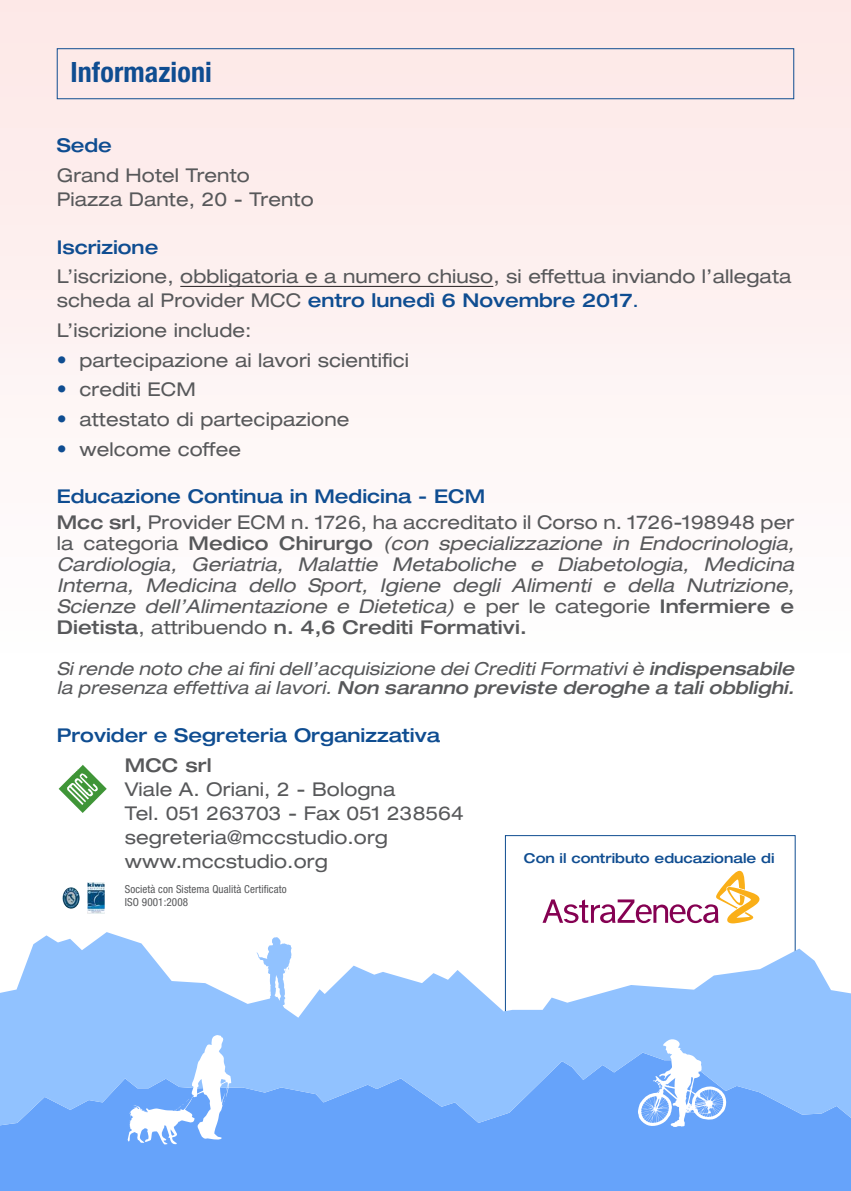
<style>
.page{position:relative;width:851px;height:1191px;background:#fff}
.page>*{position:absolute;margin:0;border:0;box-sizing:border-box;transform-origin:0 0}
.t1{font:700 condensed 28px "Helvetica Neue LT Std";letter-spacing:.005em;color:#0f4d91}
.t2{font:expanded 19px/24px "Helvetica Neue LT Std";letter-spacing:.005em;color:#57585a}
.t3{font:italic expanded 19px/21px "Helvetica Neue LT Std";letter-spacing:.005em;color:#57585a;text-align:justify}
.t4{font:500 expanded 19px "Helvetica Neue LT Std";color:#0f4d91}
.t5{font:500 expanded 19px "Helvetica Neue LT Std";letter-spacing:.005em;color:#57585a}
.t6{font:italic expanded 18px/19.8px "Helvetica Neue LT Std";letter-spacing:.005em;color:#57585a}
.t7{font:500 expanded 13.6px "Helvetica Neue LT Std";color:#0f4d91}
.t8{font:condensed 11.2px "Helvetica Neue LT Std";letter-spacing:.01em;color:#57585a}
.t9{font:condensed 11px "Helvetica Neue LT Std";letter-spacing:.01em;color:#57585a}
.s1{font-weight:500;color:#0f4d91}
.s2{color:#0f4d91}
.s3{font-size:20px;color:#0f4d91}
.s4{font-weight:500}
.s5{font-style:normal}
.s6{font-weight:500;font-style:normal}
</style>
<div class="page">
<div style="left:0;top:0;width:850px;height:1161px;background:linear-gradient(to right,#fef6f6,#fef6f6)"></div>
<div style="left:0;top:1125px;width:850px;height:66px;background:#66a3fa"></div>
<hr style="left:180px;top:286px;width:313px;height:1px;background:#231f20">
<svg style="left:0;top:932px;width:850px;height:193px;fill:#91c2ff"></svg>
<svg style="left:637px;top:1038px;width:89px;height:89px"></svg>
<svg style="left:128px;top:1035px;width:103px;height:109px"></svg>
<svg style="left:542px;top:870px;width:222px;height:53px"></svg>
<div style="left:57px;top:48px;width:737px;height:51px;border:1px solid #0f4d91"></div>
<img style="left:57px;top:763px;width:51px;height:52px">
<img style="left:88px;top:882px;width:17px;height:31px">
<img style="left:62px;top:887px;width:18px;height:21px">
<svg style="left:257px;top:937px;width:34px;height:70px"></svg>
<h1 class="t1" style="left:70px;top:55px;width:143px">Informazioni</h1>
<p class="t4" style="left:57px;top:133px;width:57px">Sede</p>
<p class="t2" style="left:57px;top:163px;width:258px">Grand Hotel Trento<br>Piazza Dante, 20 - Trento</p>
<p class="t4" style="left:57px;top:235px;width:103px">Iscrizione</p>
<p class="t2" style="left:57px;top:264px;width:736px">L’iscrizione, obbligatoria e a numero chiuso, si effettua inviando l’allegata scheda al Provider MCC <span class="s1">entro lunedì 6 Novembre 2017</span><span class="s2">.</span></p>
<p class="t2" style="left:57px;top:318px;width:196px">L’iscrizione include:</p>
<p class="t2" style="left:57px;top:348px;width:354px"><span class="s3">•</span> partecipazione ai lavori scientifici</p>
<p class="t2" style="left:57px;top:377px;width:141px"><span class="s3">•</span> crediti ECM</p>
<p class="t2" style="left:57px;top:407px;width:294px"><span class="s3">•</span> attestato di partecipazione</p>
<p class="t2" style="left:57px;top:437px;width:186px"><span class="s3">•</span> welcome coffee</p>
<p class="t2" style="left:57px;top:482px;width:738px;line-height:26.6px"><span class="s1">Educazione Continua in Medicina - ECM<br></span><span class="s4">Mcc srl,</span> Provider ECM n. 1726, ha accreditato il Corso n. 1726-198948 per</p>
<p class="t3" style="left:57px;top:533px;width:739px"><span class="s5">la categoria</span> <span class="s6">Medico Chirurgo</span> (con specializzazione in Endocrinologia, Cardiologia, Geriatria, Malattie Metaboliche e Diabetologia, Medicina Interna, Medicina dello Sport, Igiene degli Alimenti e della Nutrizione, Scienze dell’Alimentazione e Dietetica) <span class="s5">e per le categorie</span> <span class="s6">Infermiere e Dietista</span><span class="s5">, attribuendo</span> <span class="s6">n. 4,6 Crediti Formativi.</span></p>
<p class="t6" style="left:57px;top:658px;width:739px">Si rende noto che ai fini dell’acquisizione dei Crediti Formativi è <span class="s4">indispensabile </span>la presenza effettiva ai lavori. <span class="s4">Non saranno previste deroghe a tali obblighi.</span></p>
<p class="t4" style="left:57px;top:724px;width:385px">Provider e Segreteria Organizzativa</p>
<p class="t5" style="left:125px;top:753px;width:88px">MCC srl</p>
<p class="t2" style="left:125px;top:777px;width:340px">Viale A. Oriani, 2 - Bologna<br>Tel. 051 263703 - Fax 051 238564 segreteria@mccstudio.org www.mccstudio.org</p>
<p class="t9" style="left:125px;top:882px;width:163px">Società con Sistema Qualità Certificato</p>
<p class="t8" style="left:125px;top:895px;width:65px">ISO 9001:2008</p>
<p class="t7" style="left:523px;top:849px;width:252px">Con il contributo educazionale di</p>
</div>
